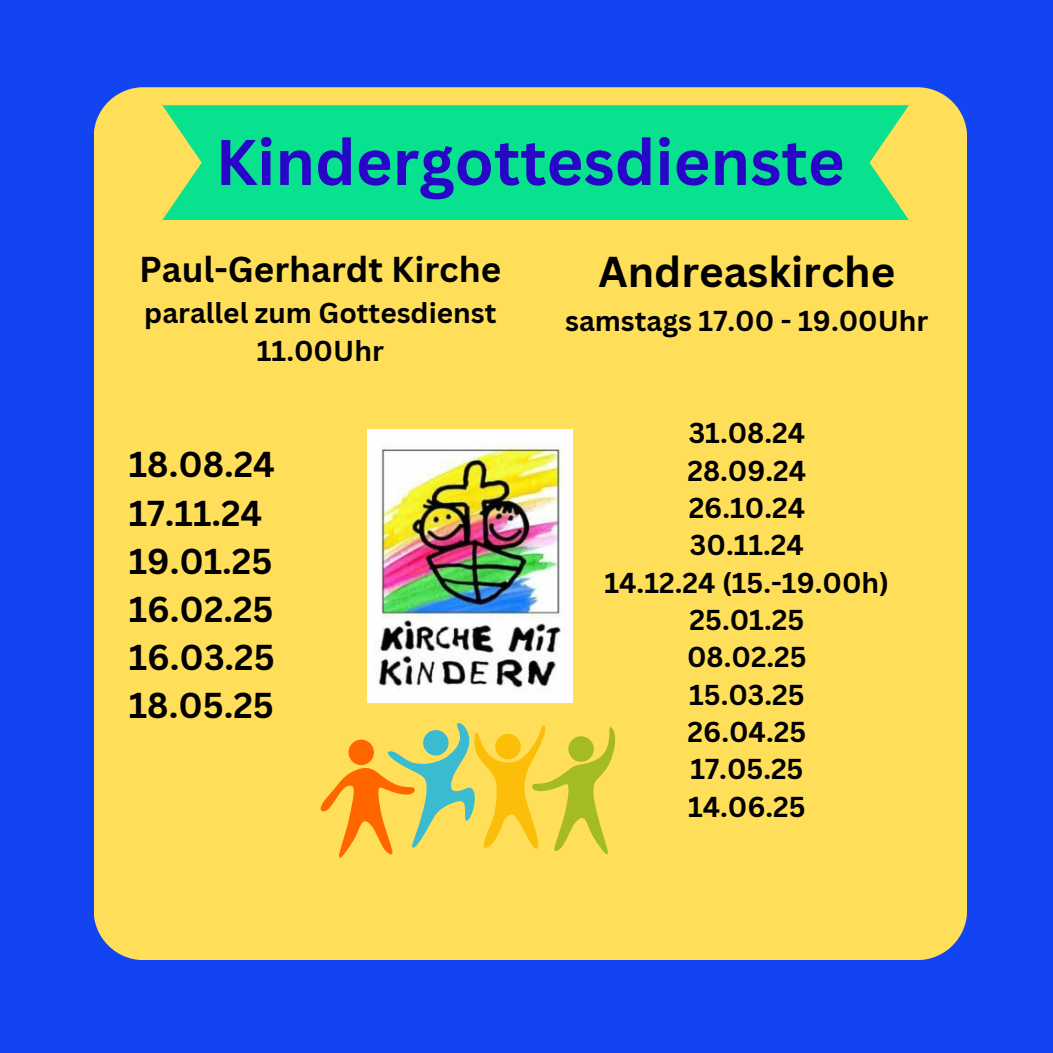
<style>
.page{position:relative;width:1053px;height:1053px;background:#1344f1}
.page>*{position:absolute;margin:0;border:0;box-sizing:border-box;transform-origin:0 0}
.t1{font:700 63px "Canva Sans";color:#2706c8}
.t2{font:700 42px "Canva Sans";color:#000}
.t3{font:700 35px/48.3px "Canva Sans";color:#000}
.t4{font:700 28px/37.8px "Canva Sans";color:#000;text-align:center}
</style>
<div class="page">
<div style="left:94px;top:87px;width:872px;height:873px;background:#ffde59;border-radius:50px"></div>
<svg style="left:320px;top:723px;width:296px;height:135px"></svg>
<div style="left:162px;top:105px;width:747px;height:115px;background:#08e18d"></div>
<img style="left:368px;top:429px;width:205px;height:273px">
<p class="t1" style="left:215px;top:118px;width:630px">Kindergottesdienste</p>
<p class="t3" style="left:139px;top:244px;width:364px">Paul-Gerhardt Kirche</p>
<p class="t4" style="left:144px;top:293px;width:354px">parallel zum Gottesdienst<br>11.00Uhr</p>
<h2 class="t3" style="left:129px;top:440px;width:148px">18.08.24<br>17.11.24<br>19.01.25<br>16.02.25<br>16.03.25<br>18.05.25</h2>
<p class="t2" style="left:598px;top:242px;width:298px">Andreaskirche</p>
<p class="t4" style="left:565px;top:301px;width:365px">samstags 17.00 - 19.00Uhr</p>
<p class="t4" style="left:689px;top:413px;width:118px">31.08.24</p>
<p class="t4" style="left:687px;top:451px;width:120px">28.09.24</p>
<p class="t4" style="left:688px;top:488px;width:118px">26.10.24</p>
<p class="t4" style="left:690px;top:525px;width:115px">30.11.24</p>
<p class="t4" style="left:604px;top:563px;width:286px">14.12.24 (15.-19.00h)</p>
<p class="t4" style="left:689px;top:600px;width:116px">25.01.25</p>
<p class="t4" style="left:687px;top:637px;width:121px">08.02.25</p>
<p class="t4" style="left:689px;top:675px;width:117px">15.03.25</p>
<p class="t4" style="left:687px;top:712px;width:120px">26.04.25</p>
<p class="t4" style="left:690px;top:749px;width:115px">17.05.25</p>
<p class="t4" style="left:688px;top:787px;width:119px">14.06.25</p>
</div>
